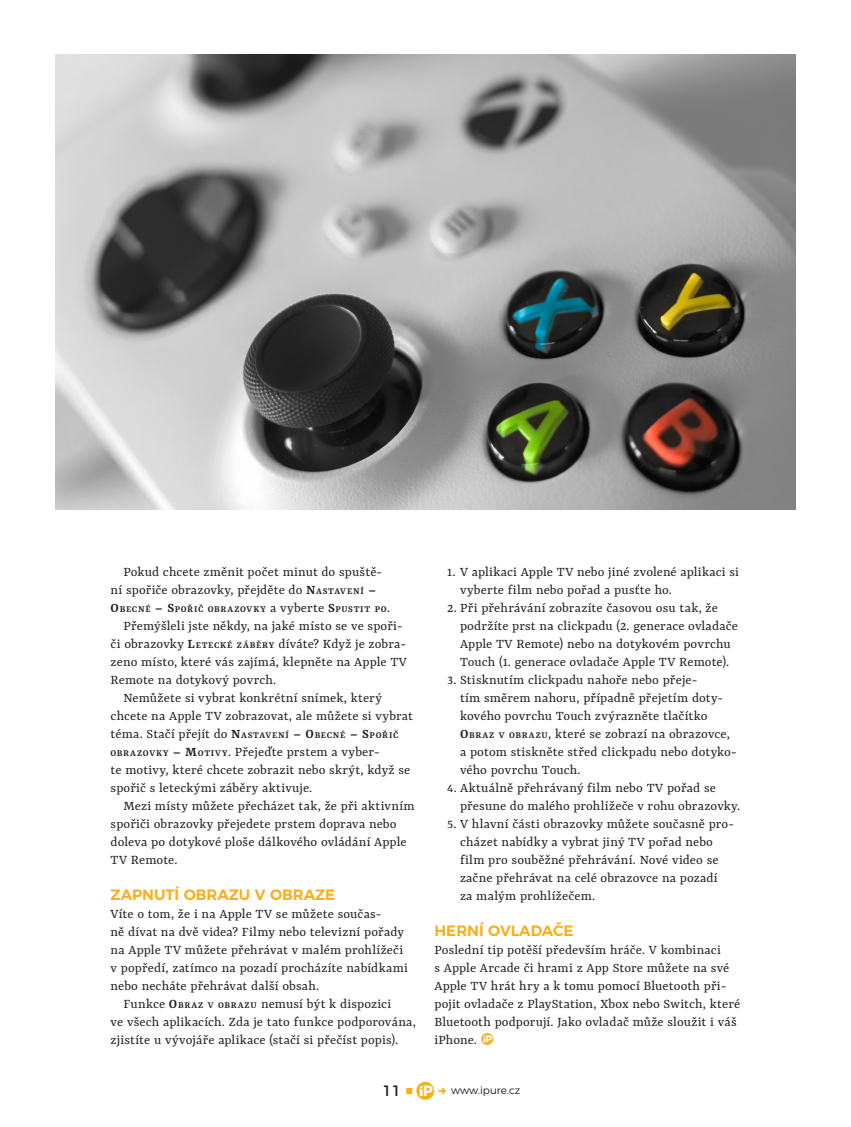
<style>
.page{position:relative;width:851px;height:1127px;background:#fff}
.page>*{position:absolute;margin:0;border:0;box-sizing:border-box;transform-origin:0 0}
.t1{font:600 15px "Montserrat";color:#faaf18}
.t2{font:15px "Montserrat";color:#231f20}
.t3{font:14.4px/18px "Yrsa";letter-spacing:.01em;color:#231f20}
.t4{font:300 10.5px "Montserrat";color:#231f20}
.t5{font:600 10.05px "Yrsa";letter-spacing:.07em;color:#231f20}
.s1{font-weight:600}
.s2{font-weight:600;font-size:10.05px}
.s3{font-size:14.4px}
.s4{font-weight:400;font-size:14.4px}
.s5{font-family:"i Pure";font-size:24px;color:#faaf18}
.s6{font-family:"i Pure";font-size:25.5px;color:#faaf18}
</style>
<div class="page">
<img style="left:55px;top:54px;width:740px;height:455px">
<svg style="left:406px;top:1088px;width:6px;height:6px"></svg>
<p class="t3" style="left:111px;top:563px;width:273px;text-indent:13px">Pokud chcete změnit počet minut do spuště&shy;ní spořiče obrazovky, přejděte do <span class="s1">N</span><span class="s2">astavení</span> <span class="s1">–</span></p>
<p class="t5" style="left:111px;top:603px;width:281px"><span class="s3">O</span>becné <span class="s3">– S</span>pořič obrazovky <span class="s4">a vyberte</span> <span class="s3">S</span>pustit po<span class="s4">.</span></p>
<p class="t3" style="left:123px;top:617px;width:281px">Přemýšleli jste někdy, na jaké místo se ve spoři-</p>
<p class="t3" style="left:111px;top:635px;width:297px">či obrazovky <span class="s1">L</span><span class="s2">etecké záběry</span> díváte? Když je zobra-</p>
<p class="t3" style="left:111px;top:653px;width:298px">zeno místo, které vás zajímá, klepněte na Apple TV</p>
<p class="t3" style="left:111px;top:671px;width:167px">Remote na dotykový povrch.</p>
<p class="t3" style="left:123px;top:689px;width:260px">Nemůžete si vybrat konkrétní snímek, který</p>
<p class="t3" style="left:111px;top:707px;width:304px">chcete na Apple TV zobrazovat, ale můžete si vybrat</p>
<p class="t3" style="left:111px;top:725px;width:289px">téma. Stačí přejít do <span class="s1">N</span><span class="s2">astavení</span> <span class="s1">– O</span><span class="s2">becné</span> <span class="s1">– S</span><span class="s2">pořič</span></p>
<p class="t3" style="left:111px;top:743px;width:271px"><span class="s2">obrazovky</span> <span class="s1">– M</span><span class="s2">otivy</span>. Přejeďte prstem a vyber-</p>
<p class="t3" style="left:111px;top:761px;width:301px">te motivy, které chcete zobrazit nebo skrýt, když se</p>
<p class="t3" style="left:111px;top:779px;width:203px">spořič s leteckými záběry aktivuje.</p>
<p class="t3" style="left:123px;top:797px;width:293px">Mezi místy můžete přecházet tak, že při aktivním</p>
<p class="t3" style="left:111px;top:815px;width:287px">spořiči obrazovky přejedete prstem doprava nebo</p>
<p class="t3" style="left:111px;top:833px;width:297px">doleva po dotykové ploše dálkového ovládání Apple</p>
<p class="t3" style="left:111px;top:851px;width:68px">TV Remote.</p>
<p class="t1" style="left:111px;top:882px;width:226px">ZAPNUTÍ OBRAZU V OBRAZE</p>
<p class="t3" style="left:111px;top:905px;width:299px">Víte o tom, že i na Apple TV se můžete součas-<br>ně dívat na dvě videa? Filmy nebo televizní pořady na Apple TV můžete přehrávat v malém prohlížeči v popředí, zatímco na pozadí procházíte nabídkami nebo necháte přehrávat další obsah.</p>
<p class="t3" style="left:111px;top:995px;width:307px;text-indent:13px">Funkce <span class="s1">O</span> <span class="s2">braz v obrazu</span> nemusí být k dispozici<br>ve všech aplikacích. Zda je tato funkce podporována, zjistíte u vývojáře aplikace (stačí si přečíst popis).</p>
<p class="t3" style="left:460px;top:563px;width:280px;text-indent:-13px">1. V aplikaci Apple TV nebo jiné zvolené aplikaci si vyberte film nebo pořad a pusťte ho.</p>
<p class="t3" style="left:460px;top:599px;width:279px;text-indent:-13px">2. Při přehrávání zobrazíte časovou osu tak, že podržíte prst na clickpadu (2. generace ovladače Apple TV Remote) nebo na dotykovém povrchu Touch (1. generace ovladače Apple TV Remote).</p>
<p class="t3" style="left:460px;top:671px;width:278px;text-indent:-13px">3. Stisknutím clickpadu nahoře nebo přeje-<br>tím směrem nahoru, případně přejetím doty&shy;kového povrchu Touch zvýrazněte tlačítko<br><span class="s1">O</span> <span class="s2">braz v obrazu</span>, které se zobrazí na obrazovce, a potom stiskněte střed clickpadu nebo dotyko&shy;vého povrchu Touch.</p>
<p class="t3" style="left:460px;top:779px;width:282px;text-indent:-13px">4. Aktuálně přehrávaný film nebo TV pořad se přesune do malého prohlížeče v rohu obrazovky.</p>
<p class="t3" style="left:460px;top:815px;width:275px;text-indent:-13px">5. V hlavní části obrazovky můžete současně pro&shy;cházet nabídky a vybrat jiný TV pořad nebo film pro souběžné přehrávání. Nové video se začne přehrávat na celé obrazovce na pozadí<br>za malým prohlížečem.</p>
<p class="t1" style="left:434px;top:918px;width:140px">HERNÍ OVLADAČE</p>
<p class="t3" style="left:434px;top:941px;width:307px">Poslední tip potěší především hráče. V kombinaci<br>s Apple Arcade či hrami z App Store můžete na své Apple TV hrát hry a k tomu pomocí Bluetooth při&shy;pojit ovladače z PlayStation, Xbox nebo Switch, které Bluetooth podporují. Jako ovladač může sloužit i váš iPhone. <span class="s5">D</span></p>
<p class="t2" style="left:382px;top:1079px;width:53px">11 <span class="s6">C</span></p>
<p class="t4" style="left:451px;top:1082px;width:71px">www.ipure.cz</p>
</div>
